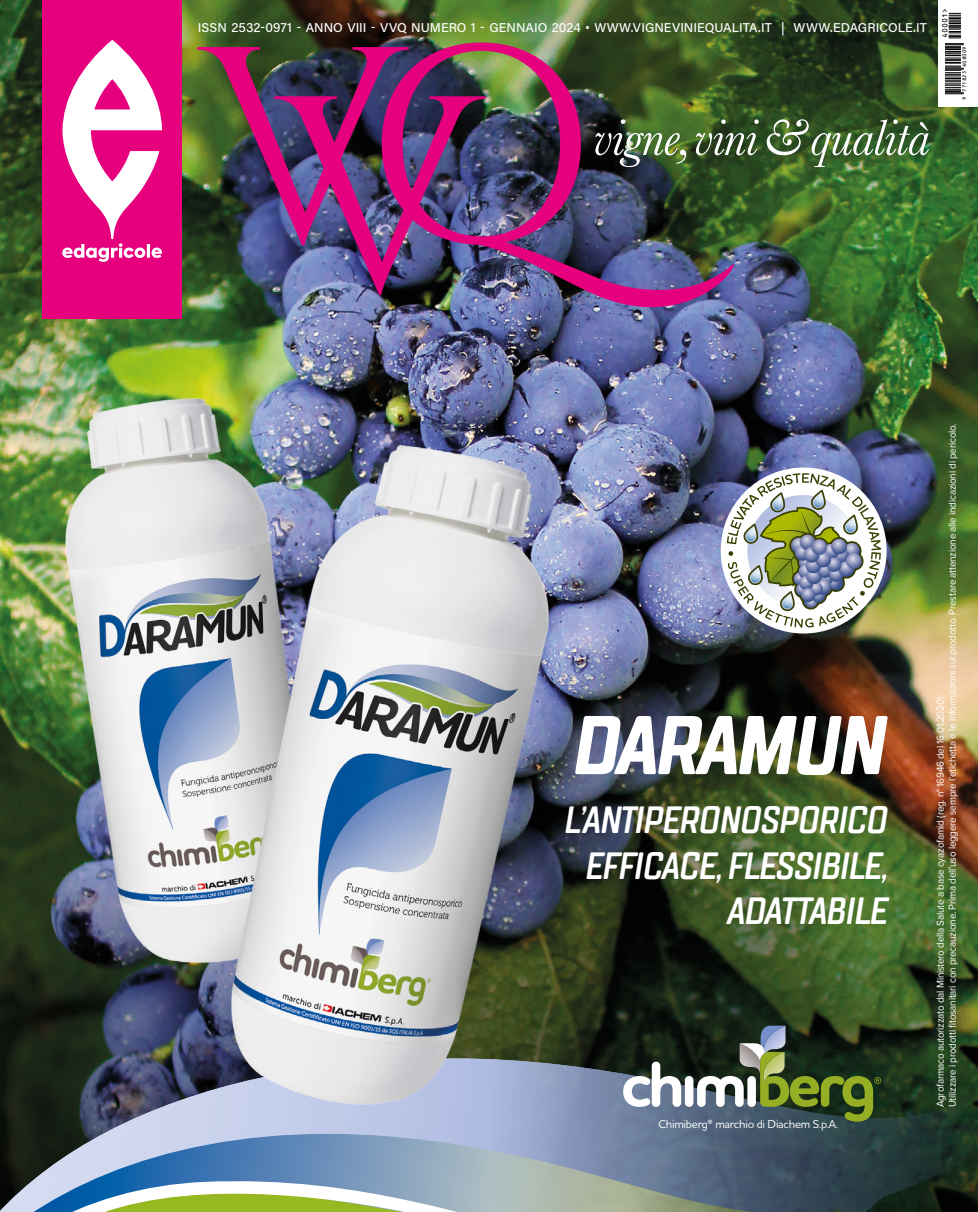
<style>
.page{position:relative;width:978px;height:1212px;background:#fff}
.page>*{position:absolute;margin:0;border:0;box-sizing:border-box;transform-origin:0 0}
.t1{font:italic 700 83.1px "TT Lakes Compressed";letter-spacing:-.045em;color:#fff}
.t2{font:italic 600 37.95px/45.2px "TT Lakes Compressed";letter-spacing:-.04em;color:#fff;text-align:right}
.t3{font:500 12.75px "Acumin Pro";letter-spacing:.005em;color:#fff}
.t4{font:500 11.55px "Houschka Rounded";letter-spacing:-.02em;color:#fff}
.t5{font:10.5px/12px "Proxima Nova";letter-spacing:-.02em;color:#fff;scale:.94 1}
.t6{font:6.9px "OCRB";color:#000}
.t7{font:4.95px "OCRB";color:#000}
.s1{font-weight:800}
</style>
<div class="page">
<img style="left:0;top:0;width:978px;height:1058px">
<svg style="left:0;top:1058px;width:977px;height:154px;background:#314543"></svg>
<svg style="left:0;top:1134px;width:842px;height:35px;background:#6c839e"></svg>
<img style="left:711px;top:458px;width:185px;height:185px">
<svg style="left:623px;top:1025px;width:258px;height:96px;background:#4f5d4a"></svg>
<img style="left:2px;top:371px;width:564px;height:770px">
<svg style="left:0;top:1169px;width:842px;height:43px;background:#869c9b"></svg>
<div style="left:43px;top:0;width:139px;height:319px;background:#e6007d"></div>
<svg style="left:62px;top:40px;width:100px;height:222px"></svg>
<svg style="left:734px;top:119px;width:195px;height:48px;background:#56754a"></svg>
<img style="left:382px;top:43px;width:352px;height:286px">
<img style="left:197px;top:47px;width:288px;height:248px">
<div style="left:938px;top:0;width:40px;height:106px;background:#fff"></div>
<svg style="left:945px;top:13px;width:19px;height:82px"></svg>
<p class="t3" style="left:198px;top:19px;width:310px">ISSN 2532-0971 - ANNO VIII - VVQ NUMERO 1 - GENNAIO</p>
<p class="t3" style="left:552px;top:19px;width:377px">2024 • WWW.VIGNEVINIEQUALITA.IT | WWW.EDAGRICOLE.IT</p>
<p class="t6" style="left:941px;top:38px;width:32px;rotate:-90deg">40001&gt;</p>
<p class="t7" style="left:962px;top:67px;width:23px;rotate:-90deg">608009</p>
<p class="t7" style="left:962px;top:92px;width:23px;rotate:-90deg">771825</p>
<p class="t7" style="left:962px;top:100px;width:5px;rotate:-90deg">9</p>
<p class="t1" style="left:573px;top:692px;width:317px">DARAMUN</p>
<p class="t2" style="left:565px;top:798px;width:326px">L’ANTIPERONOSPORICO<br>EFFICACE, FLESSIBILE,<br>ADATTABILE</p>
<p class="t4" style="left:658px;top:1117px;width:181px">Chimiberg<span class="s1">®</span> marchio di Diachem S.p.A.</p>
<p class="t5" style="left:935px;top:1107px;width:729px;rotate:-90deg">Agrofarmaco autorizzato dal Ministero della Salute a base cyazofamid (reg. n° 16946 del 16.01.2020).<br>Utilizzare i prodotti fitosanitari con precauzione. Prima dell’uso leggere sempre l’etichetta e le informazioni sul prodotto. Prestare attenzione alle indicazioni di pericolo.</p>
</div>
